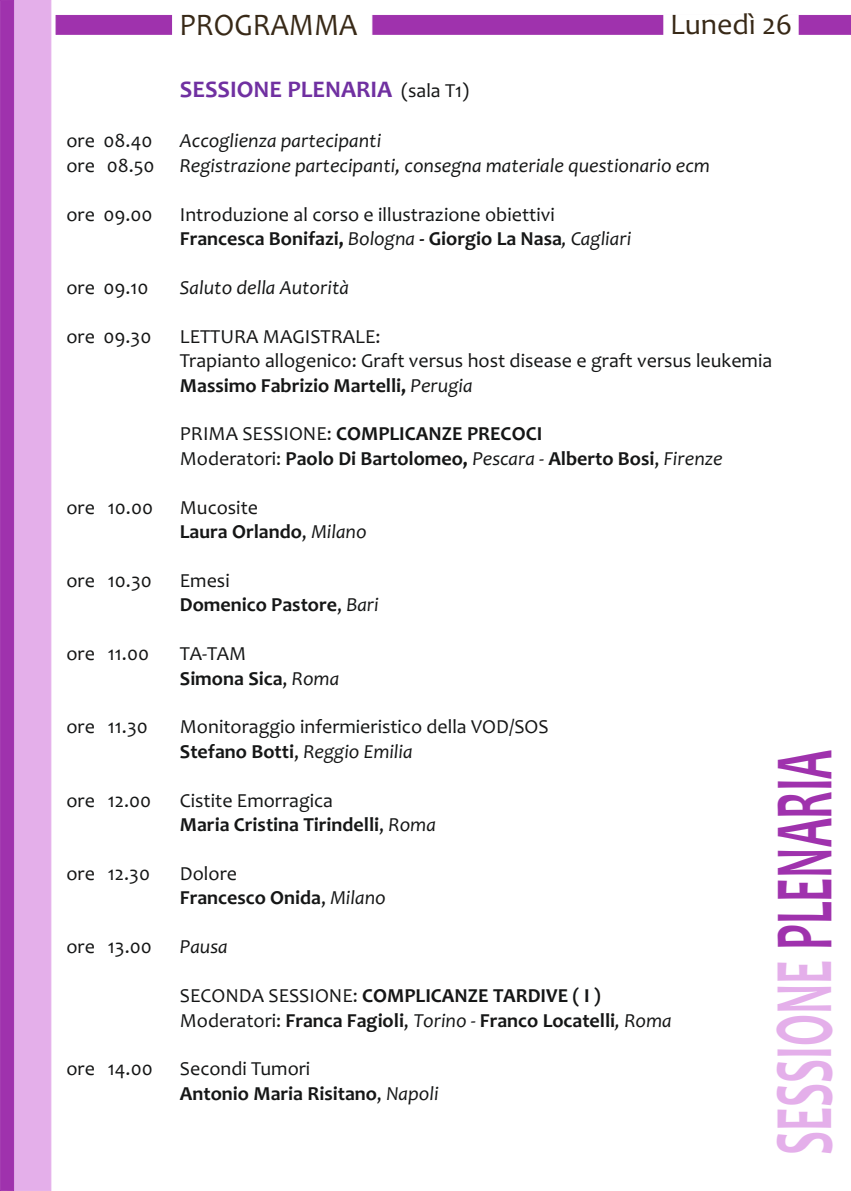
<style>
.page{position:relative;width:851px;height:1191px;background:#fff}
.page>*{position:absolute;margin:0;border:0;box-sizing:border-box;transform-origin:0 0}
.t1{font:700 84px "Candara";color:#e4afea;scale:.55 1}
.t2{font:31.6px "Candara";color:#382917;scale:.93 1}
.t3{font:30px "Candara";color:#382917}
.t4{font:700 24px "Candara";color:#7030a1}
.t5{font:20px/24.4px "Candara";color:#151616}
.t6{font:700 20px/24.4px "Candara";color:#151616}
.t7{font:italic 20px "Candara";color:#151616}
.s1{font-weight:400;font-size:20px;color:#151616}
.s2{font-weight:700}
.s3{font-style:italic}
.s4{font-weight:400}
.s5{font-weight:400;font-style:italic}
.s6{color:#9f32ad}
</style>
<div class="page">
<div style="left:14px;top:0;width:37px;height:1191px;background:#e4afea"></div>
<svg style="left:0;top:0;width:14px;height:1191px;background:#9f33ad"></svg>
<svg style="left:56px;top:15px;width:794px;height:20px"></svg>
<h2 class="t2" style="left:179px;top:12px;width:193px">PROGRAMMA</h2>
<h3 class="t3" style="left:670px;top:12px;width:124px">Lunedì 26</h3>
<p class="t4" style="left:180px;top:80px;width:291px">SESSIONE PLENARIA <span class="s1">(sala T1)</span></p>
<p class="t5" style="left:66px;top:131px;width:87px">ore 08.40</p>
<p class="t7" style="left:180px;top:133px;width:203px">Accoglienza partecipanti</p>
<p class="t5" style="left:66px;top:155px;width:90px">ore 08.50</p>
<p class="t7" style="left:180px;top:157px;width:531px">Registrazione partecipanti, consegna materiale questionario ecm</p>
<p class="t5" style="left:66px;top:204px;width:88px">ore 09.00</p>
<p class="t5" style="left:180px;top:204px;width:453px">Introduzione al corso e illustrazione obiettivi<br><span class="s2">Francesca Bonifazi,</span> <span class="s3">Bologna</span> <span class="s2">- Giorgio La Nasa</span><span class="s3">, Cagliari</span></p>
<p class="t5" style="left:66px;top:277px;width:84px">ore 09.10</p>
<p class="t7" style="left:180px;top:279px;width:171px">Saluto della Autorità</p>
<p class="t5" style="left:66px;top:326px;width:86px">ore 09.30</p>
<p class="t5" style="left:180px;top:326px;width:593px">LETTURA MAGISTRALE:<br>Trapianto allogenico: Graft versus host disease e graft versus leukemia<br><span class="s2">Massimo Fabrizio Martelli,</span> <span class="s3">Perugia</span></p>
<p class="t6" style="left:180px;top:424px;width:544px"><span class="s4">PRIMA SESSIONE:</span> COMPLICANZE PRECOCI<br><span class="s4">Moderatori:</span> Paolo Di Bartolomeo, <span class="s5">Pescara -</span> Alberto Bosi<span class="s4">,</span> <span class="s5">Firenze</span></p>
<p class="t5" style="left:66px;top:497px;width:88px">ore 10.00</p>
<p class="t6" style="left:180px;top:497px;width:188px"><span class="s4">Mucosite<br></span>Laura Orlando<span class="s4">,</span> <span class="s5">Milano</span></p>
<p class="t5" style="left:66px;top:570px;width:87px">ore 10.30</p>
<p class="t6" style="left:180px;top:570px;width:200px"><span class="s4">Emesi<br></span>Domenico Pastore<span class="s4">,</span> <span class="s5">Bari</span></p>
<p class="t5" style="left:66px;top:643px;width:84px">ore 11.00</p>
<p class="t6" style="left:180px;top:643px;width:161px"><span class="s4">TA-TAM<br></span>Simona Sica<span class="s4">,</span> <span class="s5">Roma</span></p>
<p class="t5" style="left:66px;top:716px;width:83px">ore 11.30</p>
<p class="t5" style="left:180px;top:716px;width:370px">Monitoraggio infermieristico della VOD/SOS<br><span class="s2">Stefano Botti</span>, <span class="s3">Reggio Emilia</span></p>
<p class="t5" style="left:66px;top:790px;width:86px">ore 12.00</p>
<p class="t6" style="left:180px;top:790px;width:257px"><span class="s4">Cistite Emorragica<br></span>Maria Cristina Tirindelli<span class="s4">,</span> <span class="s5">Roma</span></p>
<p class="t5" style="left:66px;top:863px;width:85px">ore 12.30</p>
<p class="t6" style="left:180px;top:863px;width:207px"><span class="s4">Dolore<br></span>Francesco Onida<span class="s4">,</span> <span class="s5">Milano</span></p>
<p class="t5" style="left:66px;top:936px;width:87px">ore 13.00</p>
<p class="t7" style="left:180px;top:938px;width:49px">Pausa</p>
<p class="t6" style="left:180px;top:985px;width:493px"><span class="s4">SECONDA SESSIONE:</span> COMPLICANZE TARDIVE ( I )<br><span class="s4">Moderatori:</span> Franca Fagioli<span class="s4">,</span> <span class="s5">Torino -</span> Franco Locatelli<span class="s5">, Roma</span></p>
<p class="t5" style="left:66px;top:1058px;width:88px">ore 14.00</p>
<p class="t6" style="left:180px;top:1058px;width:260px"><span class="s4">Secondi Tumori<br></span>Antonio Maria Risitano<span class="s4">,</span> <span class="s5">Napoli</span></p>
<h1 class="t1" style="left:770px;top:1155px;width:739px;rotate:-90deg">SESSIONE <span class="s6">PLENARIA</span></h1>
</div>
